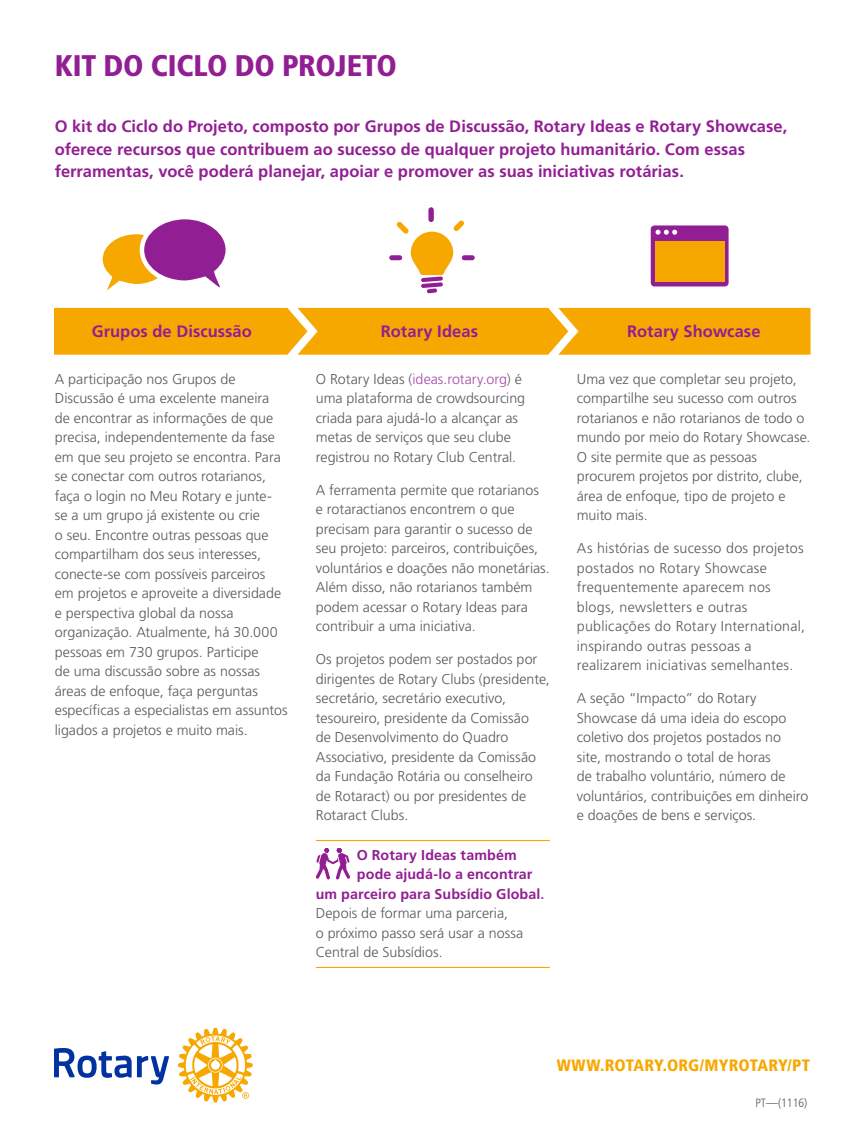
<style>
.page{position:relative;width:864px;height:1134px;background:#fff}
.page>*{position:absolute;margin:0;border:0;box-sizing:border-box;transform-origin:0 0}
.t1{font:900 condensed 29.85px "Frutiger LT Std";letter-spacing:-.01em;color:#921e93}
.t2{font:700 16.5px/22.5px "Frutiger LT Std";color:#921e93}
.t3{font:900 condensed 16.5px "Frutiger LT Std";color:#f7a800}
.t4{font:300 14.25px/19.5px "Frutiger LT Std";color:#58595b}
.t5{font:300 14.25px/19.5px "Frutiger LT Std";letter-spacing:.02em;color:#58595b}
.t6{font:700 14.25px "Frutiger LT Std";letter-spacing:.005em;color:#921e93}
.t7{font:300 condensed 12px "Frutiger LT Std";color:#58595b}
.s1{color:#a84ba9}
</style>
<div class="page">
<div style="left:54px;top:308px;width:757px;height:47px;background:#f7a800"></div>
<hr style="left:316px;top:840px;width:234px;height:1px;background:#f7a800">
<hr style="left:316px;top:967px;width:234px;height:1px;background:#f7a800">
<svg style="left:316px;top:848px;width:34px;height:32px"></svg>
<svg style="left:54px;top:1048px;width:115px;height:37px"></svg>
<svg style="left:178px;top:1028px;width:75px;height:74px"></svg>
<svg style="left:103px;top:219px;width:123px;height:72px"></svg>
<div style="left:651px;top:225px;width:78px;height:61px;background:#921e93;border-radius:4px"></div>
<div style="left:655px;top:241px;width:70px;height:41px;background:#f7a800"></div>
<svg style="left:656px;top:230px;width:21px;height:5px"></svg>
<div style="left:428px;top:207px;width:6px;height:15px;background:#921e93;border-radius:3px"></div>
<div style="left:389px;top:255px;width:13px;height:5px;background:#921e93;border-radius:2px"></div>
<div style="left:462px;top:255px;width:13px;height:5px;background:#921e93;border-radius:2px"></div>
<svg style="left:397px;top:220px;width:67px;height:73px"></svg>
<h1 class="t1" style="left:55px;top:48px;width:344px">KIT DO CICLO DO PROJETO</h1>
<p class="t2" style="left:55px;top:115px;width:734px">O kit do Ciclo do Projeto, composto por Grupos de Discussão, Rotary Ideas e Rotary Showcase, oferece recursos que contribuem ao sucesso de qualquer projeto humanitário. Com essas ferramentas, você poderá planejar, apoiar e promover as suas iniciativas rotárias.</p>
<p class="t2" style="left:92px;top:320px;width:162px">Grupos de Discussão</p>
<p class="t4" style="left:55px;top:369px;width:234px">A participação nos Grupos de Discussão é uma excelente maneira de encontrar as informações de que precisa, independentemente da fase em que seu projeto se encontra. Para se conectar com outros rotarianos, faça o login no Meu Rotary e junte&shy;se a um grupo já existente ou crie<br>o seu. Encontre outras pessoas que compartilham dos seus interesses, conecte-se com possíveis parceiros em projetos e aproveite a diversidade e perspectiva global da nossa organização. Atualmente, há 30.000 pessoas em 730 grupos. Participe<br>de uma discussão sobre as nossas áreas de enfoque, faça perguntas específicas a especialistas em assuntos ligados a projetos e muito mais.</p>
<p class="t2" style="left:381px;top:320px;width:99px">Rotary Ideas</p>
<p class="t4" style="left:316px;top:369px;width:211px">O Rotary Ideas (<span class="s1">ideas.rotary.org</span>) é uma plataforma de crowdsourcing criada para ajudá-lo a alcançar as metas de serviços que seu clube registrou no Rotary Club Central.</p>
<p class="t4" style="left:316px;top:480px;width:236px">A ferramenta permite que rotarianos<br>e rotaractianos encontrem o que precisam para garantir o sucesso de seu projeto: parceiros, contribuições, voluntários e doações não monetárias.<br>Além disso, não rotarianos também podem acessar o Rotary Ideas para contribuir a uma iniciativa.</p>
<p class="t4" style="left:316px;top:650px;width:235px">Os projetos podem ser postados por dirigentes de Rotary Clubs (presidente, secretário, secretário executivo, tesoureiro, presidente da Comissão<br>de Desenvolvimento do Quadro Associativo, presidente da Comissão da Fundação Rotária ou conselheiro de Rotaract) ou por presidentes de Rotaract Clubs.</p>
<p class="t6" style="left:357px;top:847px;width:162px">O Rotary Ideas também</p>
<p class="t6" style="left:357px;top:866px;width:177px">pode ajudá-lo a encontrar</p>
<p class="t6" style="left:316px;top:886px;width:230px">um parceiro para Subsídio Global<span class="s1">.</span></p>
<p class="t4" style="left:316px;top:904px;width:194px">Depois de formar uma parceria,</p>
<p class="t4" style="left:316px;top:923px;width:209px">o próximo passo será usar a nossa</p>
<p class="t4" style="left:316px;top:943px;width:128px">Central de Subsídios.</p>
<p class="t2" style="left:627px;top:320px;width:135px">Rotary Showcase</p>
<p class="t4" style="left:577px;top:369px;width:235px">Uma vez que completar seu projeto, compartilhe seu sucesso com outros rotarianos e não rotarianos de todo o mundo por meio do Rotary Showcase.<br>O site permite que as pessoas procurem projetos por distrito, clube, área de enfoque, tipo de projeto e muito mais.</p>
<p class="t5" style="left:577px;top:539px;width:230px">As histórias de sucesso dos projetos postados no Rotary Showcase frequentemente aparecem nos blogs, newsletters e outras publicações do Rotary International, inspirando outras pessoas a realizarem iniciativas semelhantes.</p>
<p class="t4" style="left:577px;top:689px;width:233px">A seção “Impacto” do Rotary<br>Showcase dá uma ideia do escopo coletivo dos projetos postados no site, mostrando o total de horas<br>de trabalho voluntário, número de voluntários, contribuições em dinheiro e doações de bens e serviços.</p>
<p class="t3" style="left:557px;top:1056px;width:255px">WWW.ROTARY.ORG/MYROTARY/PT</p>
<p class="t7" style="left:755px;top:1096px;width:53px">PT—(1116)</p>
</div>
